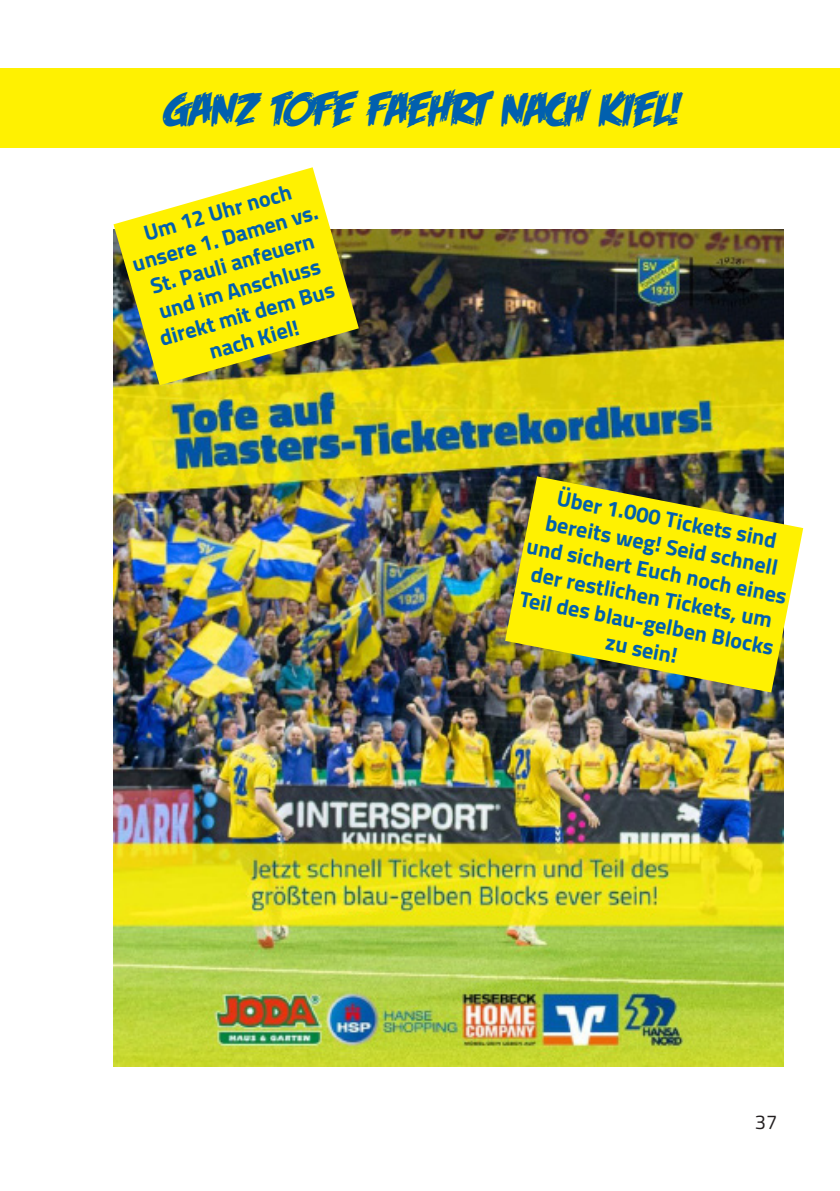
<style>
.page{position:relative;width:840px;height:1191px;background:#fff}
.page>*{position:absolute;margin:0;border:0;box-sizing:border-box;transform-origin:0 0}
.t1{font:48px "Feastof Flesh BB Italic";color:#0160ae}
.t2{font:700 22px/26.4px "Titillium Web";color:#0160ae;text-align:center}
.t3{font:20px "Titillium Web";color:#231f20}
</style>
<div class="page">
<img style="left:113px;top:230px;width:669px;height:836px">
<div style="left:0;top:68px;width:839px;height:80px;background:#fff101"></div>
<img style="left:113px;top:167px;width:245px;height:218px">
<img style="left:505px;top:476px;width:297px;height:216px">
<p class="t1" style="left:162px;top:84px;width:516px">GANZ TOFE FAEHRT NACH KIEL!</p>
<p class="t2" style="left:121px;top:225px;width:193px;rotate:-16deg">Um 12 Uhr noch unsere 1. Damen vs.<br>St. Pauli anfeuern und im Anschluss direkt mit dem Bus nach Kiel!</p>
<p class="t2" style="left:539px;top:480px;width:266px;rotate:11deg">Über 1.000 Tickets sind bereits weg! Seid schnell und sichert Euch noch eines der restlichen Tickets, um<br>Teil des blau-gelben Blocks zu sein!</p>
<p class="t3" style="left:754px;top:1107px;width:24px">37</p>
</div>
